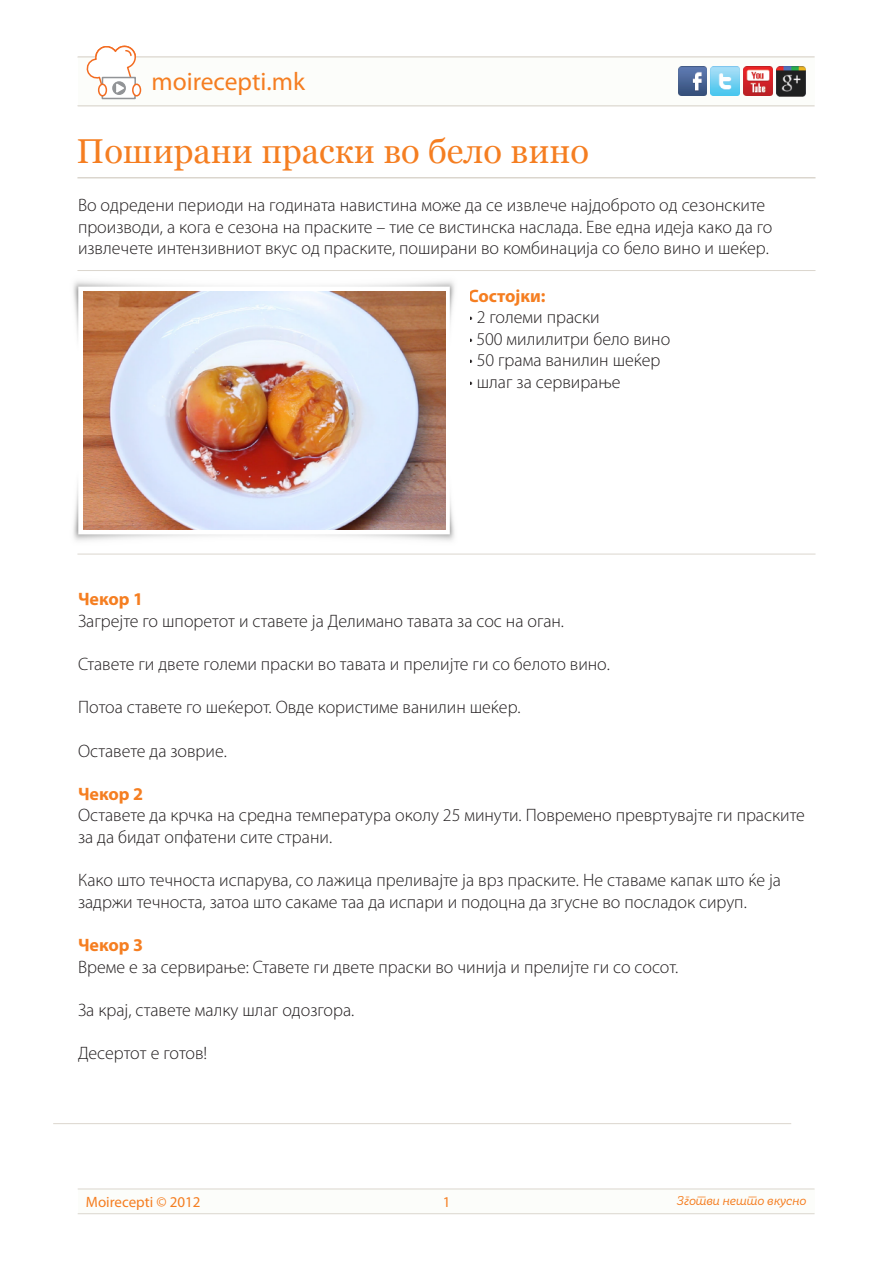
<style>
.page{position:relative;width:893px;height:1263px;background:#fff}
.page>*{position:absolute;margin:0;border:0;box-sizing:border-box;transform-origin:0 0}
.t1{font:34.5px "Georgia";color:#f57e21}
.t2{font:25.5px "Myriad Pro";color:#f57e21}
.t3{font:300 18px/21.6px "Myriad Pro";color:#231f20}
.t4{font:700 18px "Myriad Pro";color:#f57e21}
.t5{font:15px "Myriad Pro";color:#f57e21}
.t6{font:12px "Skola Sans It";letter-spacing:-.02em;color:#f57e21}
.s1{font-weight:700;color:#f57e21}
.s2{font-weight:700}
</style>
<div class="page">
<hr style="left:77px;top:177px;width:738px;height:1px;background:#dbd6ce">
<hr style="left:77px;top:270px;width:738px;height:1px;background:#dbd6ce">
<hr style="left:77px;top:554px;width:738px;height:1px;background:#dbd6ce">
<hr style="left:53px;top:1123px;width:738px;height:1px;background:#dbd6ce">
<div style="left:78px;top:57px;width:736px;height:49px;background:#fcfdfa"></div>
<hr style="left:78px;top:105px;width:736px;height:1px;background:#dbd6ce">
<hr style="left:78px;top:57px;width:736px;height:1px;background:#dbd6ce">
<div style="left:102px;top:78px;width:33px;height:20px;background:#fff"></div>
<div style="left:102px;top:77px;width:34px;height:22px;border:2px solid #929497"></div>
<div style="left:98px;top:84px;width:9px;height:13px;border:2px solid #f36c21;border-radius:50%"></div>
<div style="left:133px;top:84px;width:7px;height:12px;background:#fff;border-radius:50%"></div>
<div style="left:132px;top:84px;width:9px;height:13px;border:2px solid #f36c21;border-radius:50%"></div>
<svg style="left:86px;top:45px;width:50px;height:49px"></svg>
<img style="left:711px;top:67px;width:29px;height:29px">
<img style="left:678px;top:67px;width:29px;height:29px">
<img style="left:744px;top:67px;width:29px;height:29px">
<img style="left:777px;top:67px;width:29px;height:29px">
<div style="left:78px;top:1189px;width:736px;height:25px;background:#fcfdfa"></div>
<hr style="left:78px;top:1213px;width:736px;height:1px;background:#dbd6ce">
<hr style="left:78px;top:1188px;width:736px;height:1px;background:#dbd6ce">
<img style="left:73px;top:281px;width:382px;height:260px">
<img style="left:83px;top:291px;width:362px;height:239px">
<h2 class="t2" style="left:152px;top:66px;width:155px">moirecepti.mk</h2>
<h1 class="t1" style="left:76px;top:130px;width:514px">Поширани праски во бело вино</h1>
<p class="t3" style="left:78px;top:195px;width:696px">Во одредени периоди на годината навистина може да се извлече најдоброто од сезонските производи, а кога е сезона на праските – тие се вистинска наслада. Еве една идеја како да го извлечете интензивниот вкус од праските, поширани во комбинација со бело вино и шеќер.</p>
<p class="t3" style="left:468px;top:285px;width:204px"><span class="s1">Состојки:<br></span><span class="s2">·</span> 2 големи праски<br><span class="s2">·</span> 500 милилитри бело вино <span class="s2">·</span> 50 грама ванилин шеќер<br><span class="s2">·</span> шлаг за сервирање</p>
<p class="t4" style="left:78px;top:587px;width:67px">Чекор 1</p>
<p class="t3" style="left:78px;top:610px;width:488px">Загрејте го шпоретот и ставете ја Делимано тавата за сос на оган.</p>
<p class="t3" style="left:78px;top:654px;width:533px">Ставете ги двете големи праски во тавата и прелијте ги со белото вино.</p>
<p class="t3" style="left:78px;top:697px;width:444px">Потоа ставете го шеќерот. Овде користиме ванилин шеќер.</p>
<p class="t3" style="left:78px;top:740px;width:150px">Оставете да зоврие.</p>
<p class="t4" style="left:78px;top:782px;width:67px">Чекор 2</p>
<p class="t3" style="left:78px;top:805px;width:728px">Оставете да крчка на средна температура околу 25 минути. Повремено превртувајте ги праските за да бидат опфатени сите страни.</p>
<p class="t3" style="left:78px;top:870px;width:705px">Како што течноста испарува, со лажица преливајте ја врз праските. Не ставаме капак што ќе ја задржи течноста, затоа што сакаме таа да испари и подоцна да згусне во посладок сируп.</p>
<p class="t4" style="left:78px;top:933px;width:67px">Чекор 3</p>
<p class="t3" style="left:78px;top:956px;width:602px">Време е за сервирање: Ставете ги двете праски во чинија и прелијте ги со сосот.</p>
<p class="t3" style="left:78px;top:999px;width:278px">За крај, ставете малку шлаг одозгора.</p>
<p class="t3" style="left:78px;top:1042px;width:131px">Десертот е готов!</p>
<p class="t5" style="left:86px;top:1193px;width:116px">Moirecepti © 2012</p>
<p class="t5" style="left:443px;top:1193px;width:9px">1</p>
<p class="t6" style="left:677px;top:1194px;width:131px">Зготви нешто вкусно</p>
</div>
